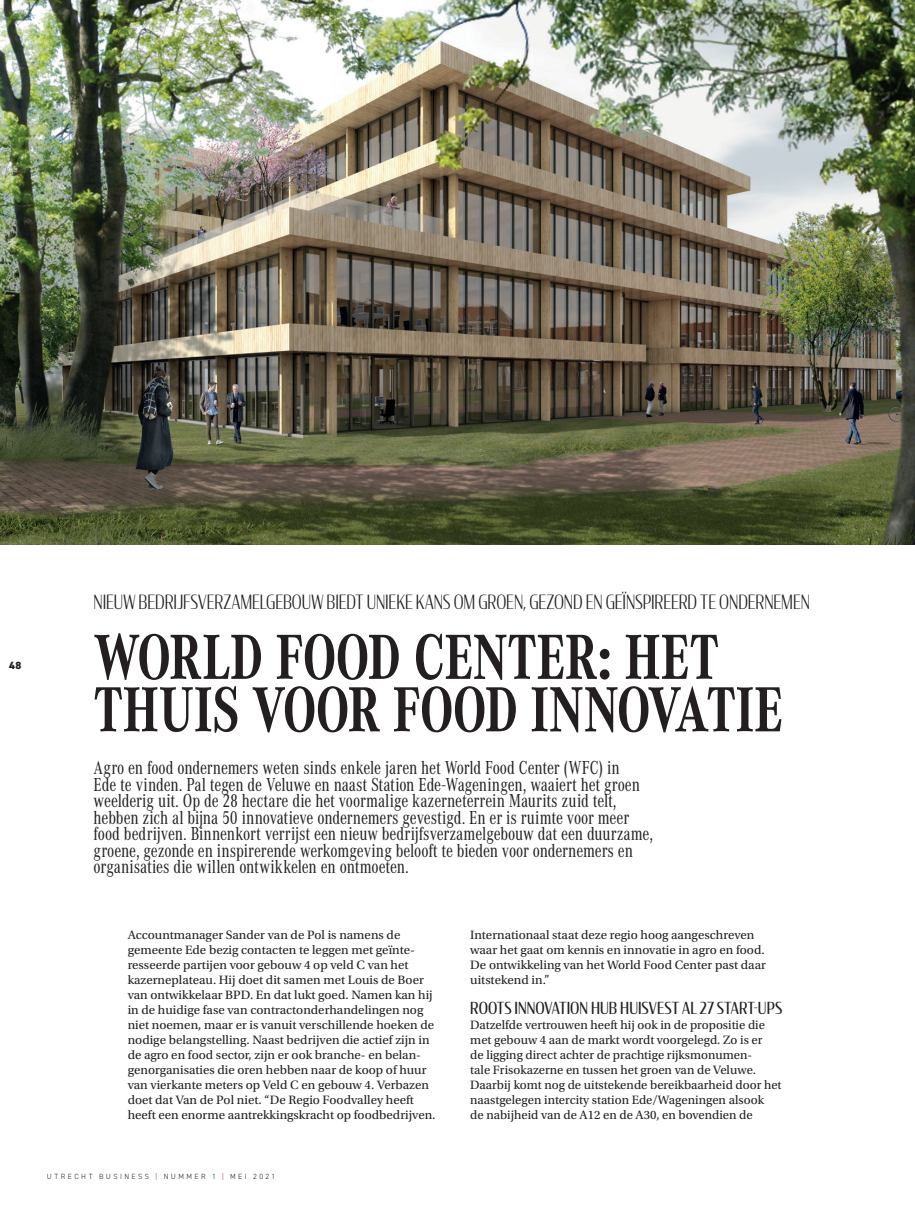
<style>
.page{position:relative;width:915px;height:1212px;background:#fff}
.page>*{position:absolute;margin:0;border:0;box-sizing:border-box;transform-origin:0 0}
.t1{font:700 66px/52.5px "Corporate A Cond Pro";letter-spacing:-.01em;color:#231f20;scale:.95 1}
.t2{font:19.5px/16.5px "Corporate A Cond Pro";letter-spacing:-.01em;color:#231f20;scale:.95 1}
.t3{font:300 19.5px "Condor Cond";letter-spacing:-.005em;color:#231f20;scale:.95 1}
.t4{font:16.5px "Condor Cond";letter-spacing:.005em;color:#231f20}
.t5{font:12.75px/15px "Utopia Std";color:#231f20}
.t6{font:800 10.5px "DIN2014";color:#231f20}
.t7{font:300 7.5px "DIN2014";letter-spacing:.325em;color:#231f20}
.s1{color:#d81c23}
</style>
<div class="page">
<img style="left:0;top:0;width:914px;height:544px">
<p class="t6" style="left:9px;top:658px;width:14px">48</p>
<h2 class="t3" style="left:94px;top:590px;width:755px">NIEUW BEDRIJFSVERZAMELGEBOUW BIEDT UNIEKE KANS OM GROEN, GEZOND EN GEÏNSPIREERD TE ONDERNEMEN</h2>
<h1 class="t1" style="left:94px;top:629px;width:727px">WORLD FOOD CENTER: HET<br>THUIS VOOR FOOD INNOVATIE</h1>
<p class="t2" style="left:94px;top:759px;width:590px">Agro en food ondernemers weten sinds enkele jaren het World Food Center (WFC) in<br>Ede te vinden. Pal tegen de Veluwe en naast Station Ede-Wageningen, waaiert het groen weelderig uit. Op de 28 hectare die het voormalige kazerneterrein Maurits zuid telt, hebben zich al bijna 50 innovatieve ondernemers gevestigd. En er is ruimte voor meer food bedrijven. Binnenkort verrijst een nieuw bedrijfsverzamelgebouw dat een duurzame, groene, gezonde en inspirerende werkomgeving belooft te bieden voor ondernemers en organisaties die willen ontwikkelen en ontmoeten.</p>
<p class="t5" style="left:128px;top:928px;width:309px">Accountmanager Sander van de Pol is namens de gemeente Ede bezig contacten te leggen met geïnte&shy;resseerde partijen voor gebouw 4 op veld C van het kazerneplateau. Hij doet dit samen met Louis de Boer van ontwikkelaar BPD. En dat lukt goed. Namen kan hij in de huidige fase van contractonderhandelingen nog niet noemen, maar er is vanuit verschillende hoeken de nodige belangstelling. Naast bedrijven die actief zijn in de agro en food sector, zijn er ook branche- en belan&shy;genorganisaties die oren hebben naar de koop of huur van vierkante meters op Veld C en gebouw 4. Verbazen doet dat Van de Pol niet. “De Regio Foodvalley heeft heeft een enorme aantrekkingskracht op foodbedrijven.</p>
<p class="t5" style="left:470px;top:928px;width:297px">Internationaal staat deze regio hoog aangeschreven waar het gaat om kennis en innovatie in agro en food.<br>De ontwikkeling van het World Food Center past daar uitstekend in.”</p>
<p class="t4" style="left:470px;top:998px;width:313px">ROOTS INNOVATION HUB HUISVEST AL 27 START-UPS</p>
<p class="t5" style="left:470px;top:1018px;width:313px">Datzelfde vertrouwen heeft hij ook in de propositie die met gebouw 4 aan de markt wordt voorgelegd. Zo is er<br>de ligging direct achter de prachtige rijksmonumen-<br>tale Frisokazerne en tussen het groen van de Veluwe.<br>Daarbij komt nog de uitstekende bereikbaarheid door het naastgelegen intercity station Ede/Wageningen alsook<br>de nabijheid van de A12 en de A30, en bovendien de</p>
<p class="t7" style="left:47px;top:1172px;width:230px">UTRECHT BUSINESS <span class="s1">|</span> NUMMER 1 <span class="s1">|</span> MEI 2021</p>
</div>
